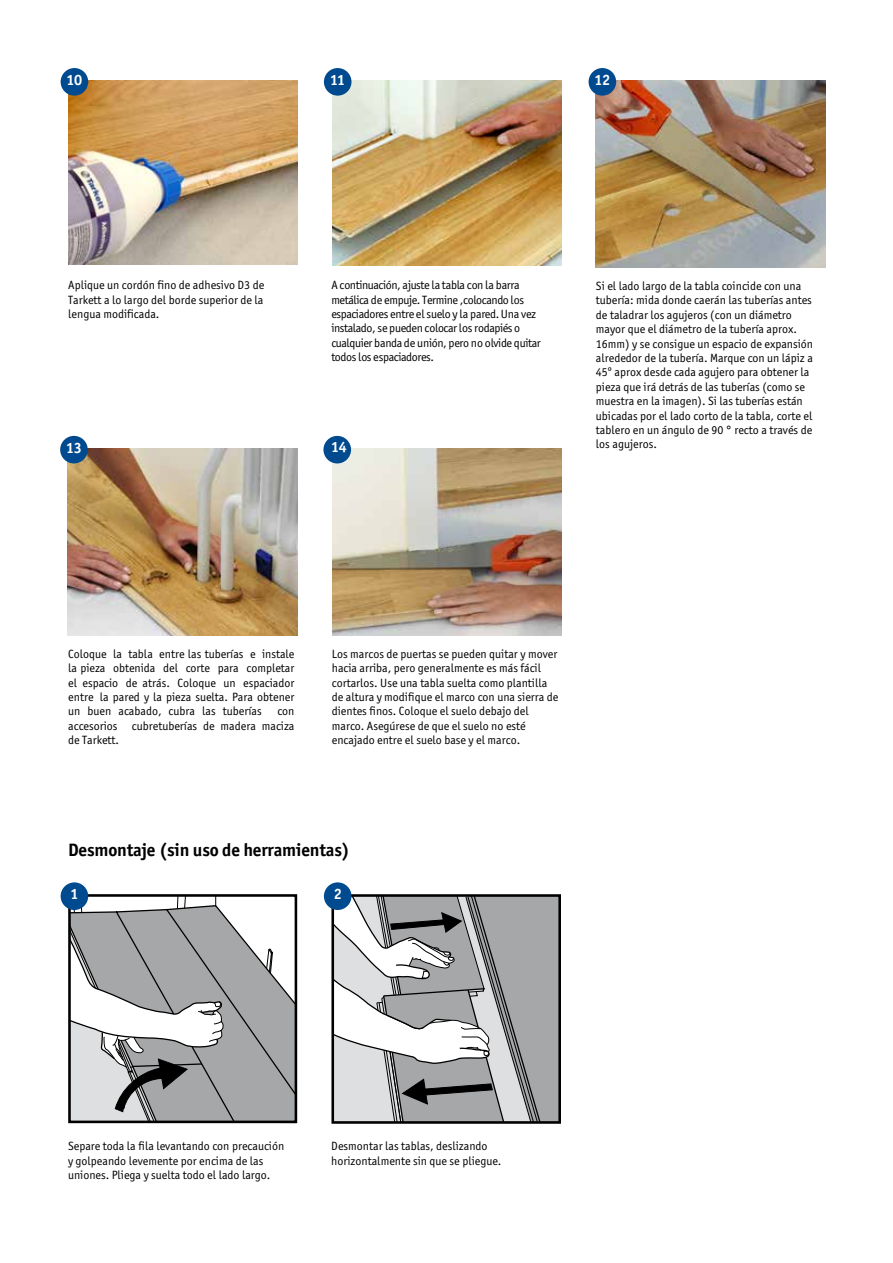
<style>
.page{position:relative;width:893px;height:1263px;background:#fff}
.page>*{position:absolute;margin:0;border:0;box-sizing:border-box;transform-origin:0 0}
.t1{font:700 18px "Officina Sans ITC Pro";letter-spacing:-.01em;color:#000}
.t2{font:700 15px "Officina Sans ITC Pro";letter-spacing:-.03em;color:#fff}
.t3{font:12px/14.4px "Officina Sans ITC Pro";color:#000}
.t4{font:12px/14.4px "Officina Sans ITC Pro";letter-spacing:-.035em;color:#000}
</style>
<div class="page">
<img style="left:68px;top:449px;width:229px;height:187px">
<img style="left:332px;top:449px;width:230px;height:187px">
<img style="left:332px;top:81px;width:230px;height:185px">
<img style="left:68px;top:81px;width:230px;height:184px">
<img style="left:596px;top:81px;width:230px;height:187px">
<svg style="left:273px;top:975px;width:20px;height:144px;background:#a8a9ab"></svg>
<div style="left:68px;top:894px;width:229px;height:229px;border:3px solid #000"></div>
<svg style="left:68px;top:894px;width:205px;height:230px"></svg>
<svg style="left:331px;top:894px;width:229px;height:230px"></svg>
<div style="left:589px;top:68px;width:27px;height:28px;background:#004a8f;border-radius:50%"></div>
<div style="left:61px;top:882px;width:27px;height:28px;background:#004a8f;border-radius:50%"></div>
<div style="left:61px;top:68px;width:27px;height:28px;background:#004a8f;border-radius:50%"></div>
<div style="left:60px;top:436px;width:28px;height:27px;background:#004a8f;border-radius:50%"></div>
<div style="left:324px;top:882px;width:27px;height:28px;background:#004a8f;border-radius:50%"></div>
<div style="left:324px;top:68px;width:27px;height:28px;background:#004a8f;border-radius:50%"></div>
<div style="left:323px;top:436px;width:28px;height:27px;background:#004a8f;border-radius:50%"></div>
<p class="t2" style="left:67px;top:71px;width:17px">10</p>
<p class="t2" style="left:330px;top:71px;width:17px">11</p>
<p class="t2" style="left:595px;top:71px;width:17px">12</p>
<p class="t3" style="left:68px;top:278px;width:197px;text-align:justify">Aplique un cordón fino de adhesivo D3 de Tarkett a lo largo del borde superior de la lengua modificada.</p>
<p class="t2" style="left:66px;top:439px;width:17px">13</p>
<p class="t4" style="left:331px;top:278px;width:211px">A continuación, ajuste la tabla con la barra metálica de empuje. Termine ,colocando los espaciadores entre el suelo y la pared. Una vez instalado, se pueden colocar los rodapiés o cualquier banda de unión, pero no olvide quitar todos los espaciadores.</p>
<p class="t2" style="left:331px;top:437px;width:17px">14</p>
<p class="t3" style="left:596px;top:279px;width:219px">Si el lado largo de la tabla coincide con una tubería: mida donde caerán las tuberías antes de taladrar los agujeros (con un diámetro mayor que el diámetro de la tubería aprox.<br>16mm) y se consigue un espacio de expansión alrededor de la tubería. Marque con un lápiz a 45º aprox desde cada agujero para obtener la pieza que irá detrás de las tuberías (como se muestra en la imagen). Si las tuberías están ubicadas por el lado corto de la tabla, corte el tablero en un ángulo de 90 ° recto a través de los agujeros.</p>
<p class="t3" style="left:68px;top:646px;width:228px;text-align:justify">Coloque la tabla entre las tuberías e instale la pieza obtenida del corte para completar el espacio de atrás. Coloque un espaciador entre la pared y la pieza suelta. Para obtener un buen acabado, cubra las tuberías</p>
<p class="t3" style="left:68px;top:704px;width:228px;text-align:justify;text-indent:209px">con accesorios cubretuberías de madera maciza de Tarkett.</p>
<p class="t3" style="left:332px;top:646px;width:228px">Los marcos de puertas se pueden quitar y mover hacia arriba, pero generalmente es más fácil cortarlos. Use una tabla suelta como plantilla de altura y modifique el marco con una sierra de dientes finos. Coloque el suelo debajo del marco. Asegúrese de que el suelo no esté encajado entre el suelo base y el marco.</p>
<h1 class="t1" style="left:68px;top:839px;width:283px">Desmontaje (sin uso de herramientas)</h1>
<p class="t2" style="left:70px;top:885px;width:10px">1</p>
<p class="t2" style="left:334px;top:885px;width:10px">2</p>
<p class="t3" style="left:68px;top:1139px;width:218px">Separe toda la fila levantando con precaución y golpeando levemente por encima de las uniones. Pliega y suelta todo el lado largo.</p>
<p class="t3" style="left:331px;top:1139px;width:172px">Desmontar las tablas, deslizando horizontalmente sin que se pliegue.</p>
</div>
